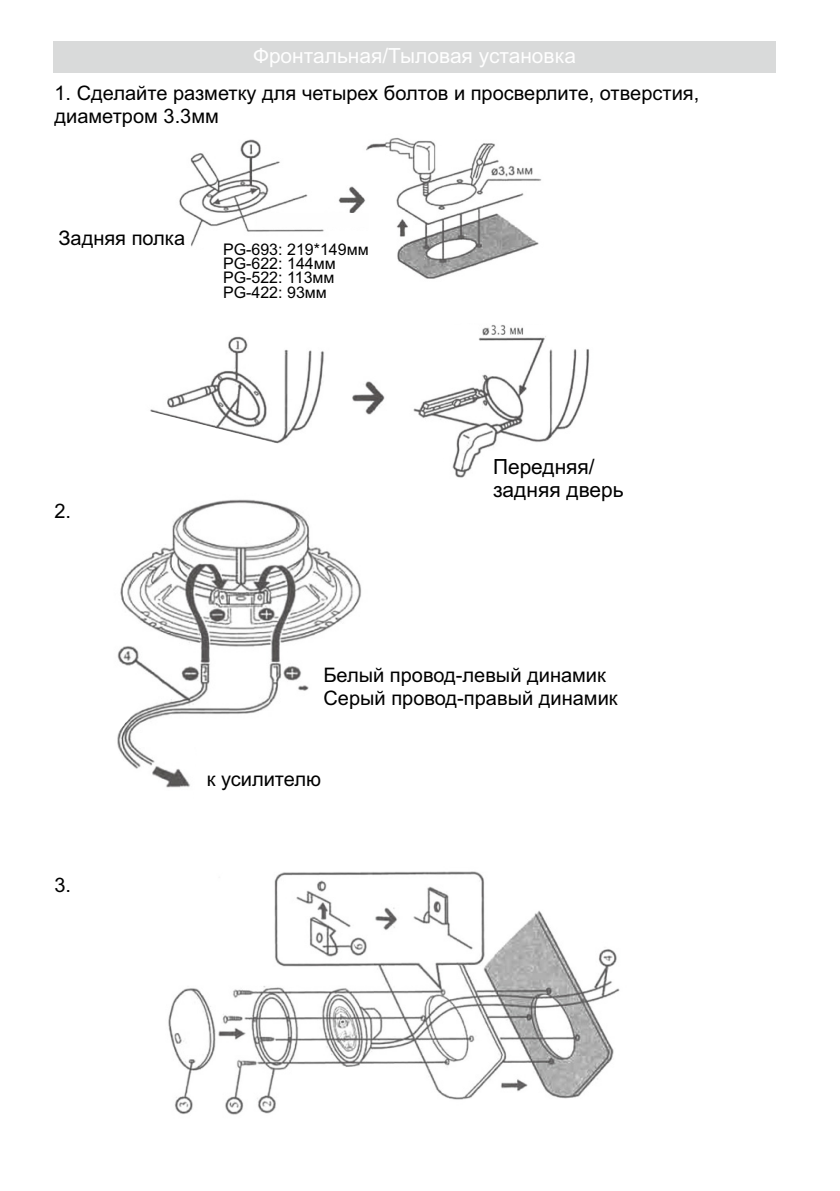
<style>
.page{position:relative;width:840px;height:1191px;background:#fff}
.page>*{position:absolute;margin:0;border:0;box-sizing:border-box;transform-origin:0 0}
.t1{font:20.8px "Arial";color:#fefefe}
.t2{font:20.8px/23.4px "Arial";color:#000}
.t3{font:20px/22.4px "Arial";color:#000}
.t4{font:16px/14.4px "Arial";color:#000}
</style>
<div class="page">
<div style="left:53px;top:42px;width:721px;height:31px;background:#d9dada"></div>
<img style="left:179px;top:137px;width:363px;height:142px">
<img style="left:150px;top:325px;width:439px;height:153px">
<img style="left:117px;top:447px;width:286px;height:341px">
<img style="left:168px;top:871px;width:452px;height:244px">
<div style="left:257px;top:214px;width:111px;height:13px;background:#fefefe"></div>
<p class="t1" style="left:253px;top:47px;width:324px">Фронтальная/Тыловая установка</p>
<p class="t3" style="left:54px;top:84px;width:646px">1. Сделайте разметку для четырех болтов и просверлите, отверстия, диаметром 3.3мм</p>
<p class="t3" style="left:58px;top:228px;width:128px">Задняя полка</p>
<p class="t4" style="left:223px;top:243px;width:147px">PG-693: 219*149мм<br>PG-622: 144мм<br>PG-522: 113мм<br>PG-422: 93мм</p>
<p class="t3" style="left:54px;top:501px;width:18px">2.</p>
<p class="t3" style="left:54px;top:876px;width:18px">3.</p>
<p class="t2" style="left:492px;top:457px;width:132px">Передняя/ задняя дверь</p>
<p class="t3" style="left:323px;top:666px;width:295px">Белый провод-левый динамик<br>Серый провод-правый динамик</p>
<p class="t3" style="left:207px;top:769px;width:116px">к усилителю</p>
</div>
